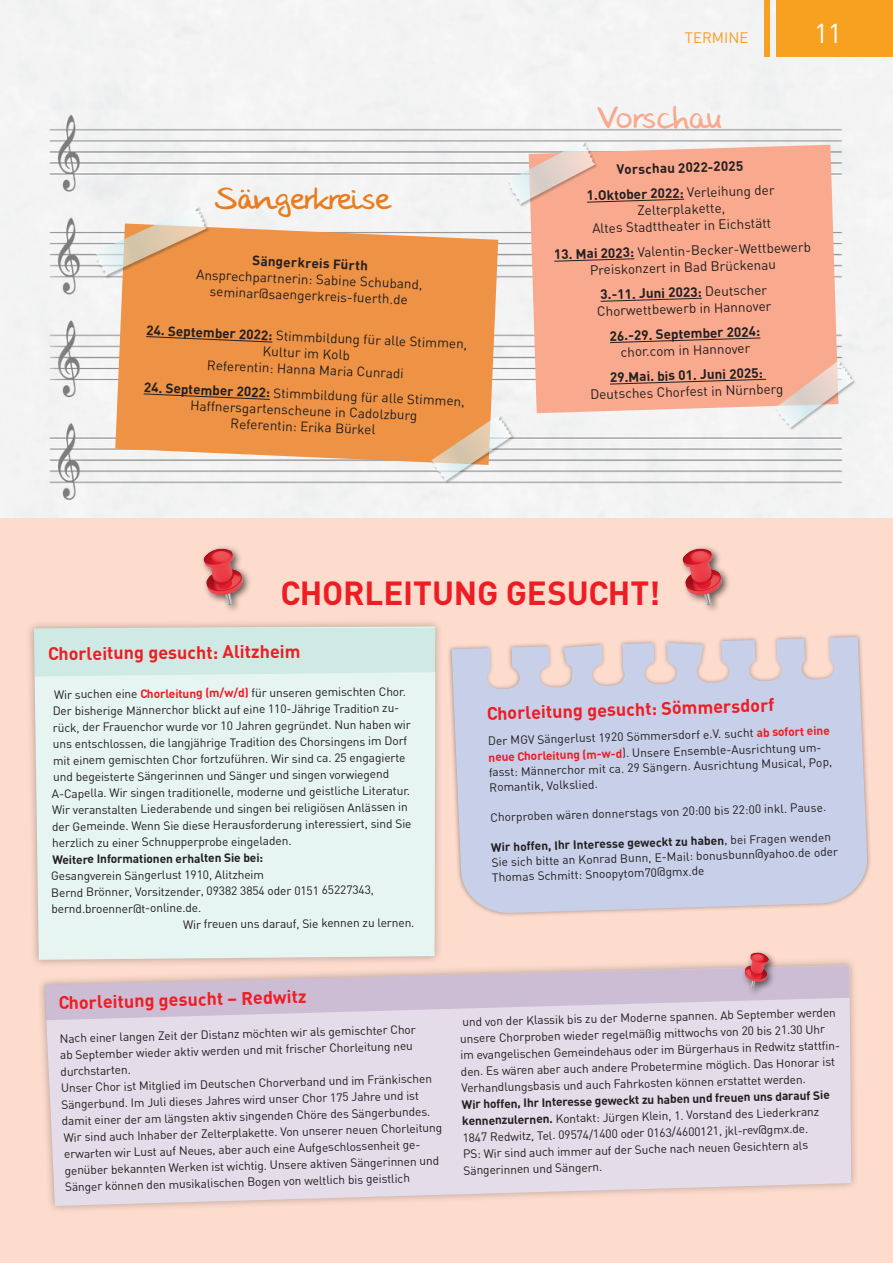
<style>
.page{position:relative;width:893px;height:1263px;background:#fff}
.page>*{position:absolute;margin:0;border:0;box-sizing:border-box;transform-origin:0 0}
.t1{font:700 33px "DIN";letter-spacing:-.005em;color:#ee1d23}
.t2{font:33px "Stone Handwriting";letter-spacing:.02em;color:#ea7c1d}
.t3{font:33px "Stone Handwriting";letter-spacing:.02em;color:#f8a98e}
.t4{font:27px "DIN";color:#fff}
.t5{font:700 18px "DIN";letter-spacing:-.01em;color:#ee1d23}
.t6{font:15px "DIN";color:#f8a01f}
.t7{font:13.5px/16.5px "DIN";color:#231f20;text-align:center}
.t8{font:700 13.5px/24.8px "DIN";color:#231f20;text-align:center}
.t9{font:12px/16.6px "DIN";letter-spacing:-.02em;color:#231f20}
.t10{font:700 12px "DIN";letter-spacing:-.02em;color:#231f20}
.s1{font-weight:700}
.s2{font-weight:400}
.s3{font-weight:700;color:#ee1d23}
</style>
<div class="page">
<div style="left:0;top:0;width:893px;height:518px;background:#f3f3f4"></div>
<div style="left:0;top:518px;width:893px;height:745px;background:#fddcce"></div>
<div style="left:447px;top:633px;width:425px;height:285px;background:#231f20;opacity:.37"></div>
<svg style="left:452px;top:637px;width:416px;height:277px;background:#cdd0e4"></svg>
<div style="left:776px;top:0;width:117px;height:57px;background:#f8a01f"></div>
<div style="left:764px;top:0;width:5px;height:57px;background:#f8a01f"></div>
<div style="left:529px;top:145px;width:309px;height:268px;background:#f8a98e"></div>
<svg style="left:554px;top:258px;width:81px;height:4px"></svg>
<svg style="left:600px;top:297px;width:103px;height:5px"></svg>
<svg style="left:609px;top:337px;width:152px;height:6px"></svg>
<svg style="left:609px;top:379px;width:158px;height:6px"></svg>
<div style="left:507px;top:142px;width:91px;height:65px;background:#231f20;opacity:.5"></div>
<svg style="left:507px;top:142px;width:178px;height:62px"></svg>
<div style="left:774px;top:361px;width:82px;height:70px;background:#f1f2f3"></div>
<svg style="left:775px;top:361px;width:78px;height:67px"></svg>
<svg style="left:115px;top:223px;width:383px;height:242px;background:#ed9a53"></svg>
<svg style="left:145px;top:336px;width:128px;height:7px"></svg>
<svg style="left:143px;top:393px;width:127px;height:7px"></svg>
<div style="left:94px;top:207px;width:116px;height:72px;background:#231f20;opacity:.5"></div>
<svg style="left:95px;top:207px;width:112px;height:69px"></svg>
<div style="left:431px;top:416px;width:84px;height:68px;background:#231f20;opacity:.5"></div>
<svg style="left:431px;top:416px;width:81px;height:65px"></svg>
<img style="left:202px;top:546px;width:48px;height:65px">
<div style="left:26px;top:618px;width:418px;height:350px;background:#231f20;opacity:.32"></div>
<div style="left:34px;top:626px;width:401px;height:334px;background:#e6f4f2"></div>
<div style="left:34px;top:628px;width:402px;height:48px;background:#cfe9e5"></div>
<div style="left:37px;top:957px;width:822px;height:257px;background:#231f20;opacity:.32"></div>
<svg style="left:45px;top:965px;width:806px;height:241px;background:#e5dbe6"></svg>
<svg style="left:45px;top:965px;width:804px;height:55px;background:#d8c7d5"></svg>
<img style="left:682px;top:546px;width:47px;height:65px">
<div style="left:741px;top:949px;width:37px;height:49px;background:#cdbdd4"></div>
<img style="left:734px;top:950px;width:43px;height:43px">
<h1 class="t2" style="left:215px;top:181px;width:176px">Sängerkreise</h1>
<p class="t8" style="left:253px;top:247px;width:117px;rotate:3deg">Sängerkreis Fürth</p>
<p class="t7" style="left:197px;top:266px;width:228px;line-height:16px;rotate:3deg">Ansprechpartnerin: Sabine Schuband, seminar@saengerkreis-fuerth.de</p>
<p class="t7" style="left:147px;top:320px;width:323px;rotate:3deg"><span class="s1">24. September 2022:</span> Stimmbildung für alle Stimmen,<br>Kultur im Kolb<br>Referentin: Hanna Maria Cunradi</p>
<p class="t7" style="left:145px;top:377px;width:323px;rotate:3deg"><span class="s1">24. September 2022:</span> Stimmbildung für alle Stimmen,<br>Haffnersgartenscheune in Cadolzburg<br>Referentin: Erika Bürkel</p>
<p class="t6" style="left:685px;top:29px;width:65px">TERMINE</p>
<h2 class="t4" style="left:814px;top:18px;width:29px">11</h2>
<h1 class="t3" style="left:599px;top:100px;width:124px">Vorschau</h1>
<p class="t8" style="left:585px;top:158px;width:189px;rotate:-2deg">Vorschau 2022-2025<br>1.Oktober 2022: <span class="s2">Verleihung der</span></p>
<p class="t7" style="left:591px;top:204px;width:181px;rotate:-2deg">Zelterplakette,<br>Altes Stadttheater in Eichstätt</p>
<p class="t7" style="left:554px;top:247px;width:258px;rotate:-2deg"><span class="s1">13. Mai 2023:</span> Valentin-Becker-Wettbewerb<br>Preiskonzert in Bad Brückenau</p>
<p class="t7" style="left:596px;top:287px;width:176px;text-align:left;rotate:-2deg"><span class="s1">3.-11. Juni 2023:</span> Deutscher<br>Chorwettbewerb in Hannover</p>
<p class="t8" style="left:609px;top:323px;width:152px;rotate:-2deg">26.-29. September 2024:</p>
<p class="t7" style="left:620px;top:344px;width:131px;rotate:-2deg">chor.com in Hannover</p>
<p class="t8" style="left:609px;top:365px;width:154px;rotate:-2deg">29.Mai. bis 01. Juni 2025:</p>
<p class="t7" style="left:590px;top:387px;width:195px;rotate:-2deg">Deutsches Chorfest in Nürnberg</p>
<h1 class="t1" style="left:280px;top:571px;width:381px">CHORLEITUNG GESUCHT!</h1>
<h3 class="t5" style="left:48px;top:640px;width:254px">Chorleitung gesucht: Alitzheim</h3>
<p class="t9" style="left:52px;top:684px;width:361px">Wir suchen eine <span class="s3">Chorleitung (m/w/d)</span> für unseren gemischten Chor.<br>Der bisherige Männerchor blickt auf eine 110-Jährige Tradition zu&shy;rück, der Frauenchor wurde vor 10 Jahren gegründet. Nun haben wir uns entschlossen, die langjährige Tradition des Chorsingens im Dorf mit einem gemischten Chor fortzuführen. Wir sind ca. 25 engagierte und begeisterte Sängerinnen und Sänger und singen vorwiegend A-Capella. Wir singen traditionelle, moderne und geistliche Literatur.<br>Wir veranstalten Liederabende und singen bei religiösen Anlässen in der Gemeinde. Wenn Sie diese Herausforderung interessiert, sind Sie herzlich zu einer Schnupperprobe eingeladen.</p>
<p class="t10" style="left:52px;top:850px;width:212px">Weitere Informationen erhalten Sie bei:</p>
<p class="t9" style="left:51px;top:867px;width:325px">Gesangverein Sängerlust 1910, Alitzheim<br>Bernd Brönner, Vorsitzender, 09382 3854 oder 0151 65227343, bernd.broenner@t-online.de.</p>
<p class="t9" style="left:183px;top:915px;width:233px">Wir freuen uns darauf, Sie kennen zu lernen.</p>
<h3 class="t5" style="left:487px;top:702px;width:289px;rotate:-2deg">Chorleitung gesucht: Sömmersdorf</h3>
<p class="t9" style="left:488px;top:733px;width:344px;rotate:-2deg">Der MGV Sängerlust 1920 Sömmersdorf e.V. sucht <span class="s3">ab sofort eine neue Chorleitung (m-w-d</span>). Unsere Ensemble-Ausrichtung um-</p>
<p class="t9" style="left:489px;top:766px;width:345px;line-height:14.5px;rotate:-2deg">fasst: Männerchor mit ca. 29 Sängern. Ausrichtung Musical, Pop,<br>Romantik, Volkslied.</p>
<p class="t9" style="left:490px;top:810px;width:337px;rotate:-2deg">Chorproben wären donnerstags von 20:00 bis 22:00 inkl. Pause.</p>
<p class="t9" style="left:491px;top:840px;width:348px;line-height:15px;rotate:-2deg"><span class="s1">Wir hoffen, Ihr Interesse geweckt zu haben</span>, bei Fragen wenden<br>Sie sich bitte an Konrad Bunn, E-Mail: bonusbunn@yahoo.de oder<br>Thomas Schmitt: Snoopytom70@gmx.de</p>
<h3 class="t5" style="left:59px;top:990px;width:249px;rotate:-1deg">Chorleitung gesucht – Redwitz</h3>
<p class="t9" style="left:60px;top:1029px;width:358px;rotate:-1deg">Nach einer langen Zeit der Distanz möchten wir als gemischter Chor ab September wieder aktiv werden und mit frischer Chorleitung neu</p>
<p class="t9" style="left:60px;top:1064px;width:373px;line-height:15.3px;rotate:-1deg">durchstarten.<br>Unser Chor ist Mitglied im Deutschen Chorverband und im Fränkischen</p>
<p class="t9" style="left:61px;top:1095px;width:382px;rotate:-1deg">Sängerbund. Im Juli dieses Jahres wird unser Chor 175 Jahre und ist damit einer der am längsten aktiv singenden Chöre des Sängerbundes.<br>Wir sind auch Inhaber der Zelterplakette. Von unserer neuen Chorleitung erwarten wir Lust auf Neues, aber auch eine Aufgeschlossenheit ge&shy;genüber bekannten Werken ist wichtig. Unsere aktiven Sängerinnen und Sänger können den musikalischen Bogen von weltlich bis geistlich</p>
<p class="t9" style="left:460px;top:1012px;width:382px;rotate:-1deg">und von der Klassik bis zu der Moderne spannen. Ab September werden unsere Chorproben wieder regelmäßig mittwochs von 20 bis 21.30 Uhr im evangelischen Gemeindehaus oder im Bürgerhaus in Redwitz stattfi n&shy;den. Es wären aber auch andere Probetermine möglich. Das Honorar ist Verhandlungsbasis und auch Fahrkosten können erstattet werden.</p>
<p class="t9" style="left:462px;top:1095px;width:370px;rotate:-1deg"><span class="s1">Wir hoffen, Ihr Interesse geweckt zu haben und freuen uns darauf Sie kennenzulernen.</span> Kontakt: Jürgen Klein, 1. Vorstand des Liederkranz 1847 Redwitz, Tel. 09574/1400 oder 0163/4600121, jkl-rev@gmx.de.<br>PS: Wir sind auch immer auf der Suche nach neuen Gesichtern als Sängerinnen und Sängern.</p>
</div>
